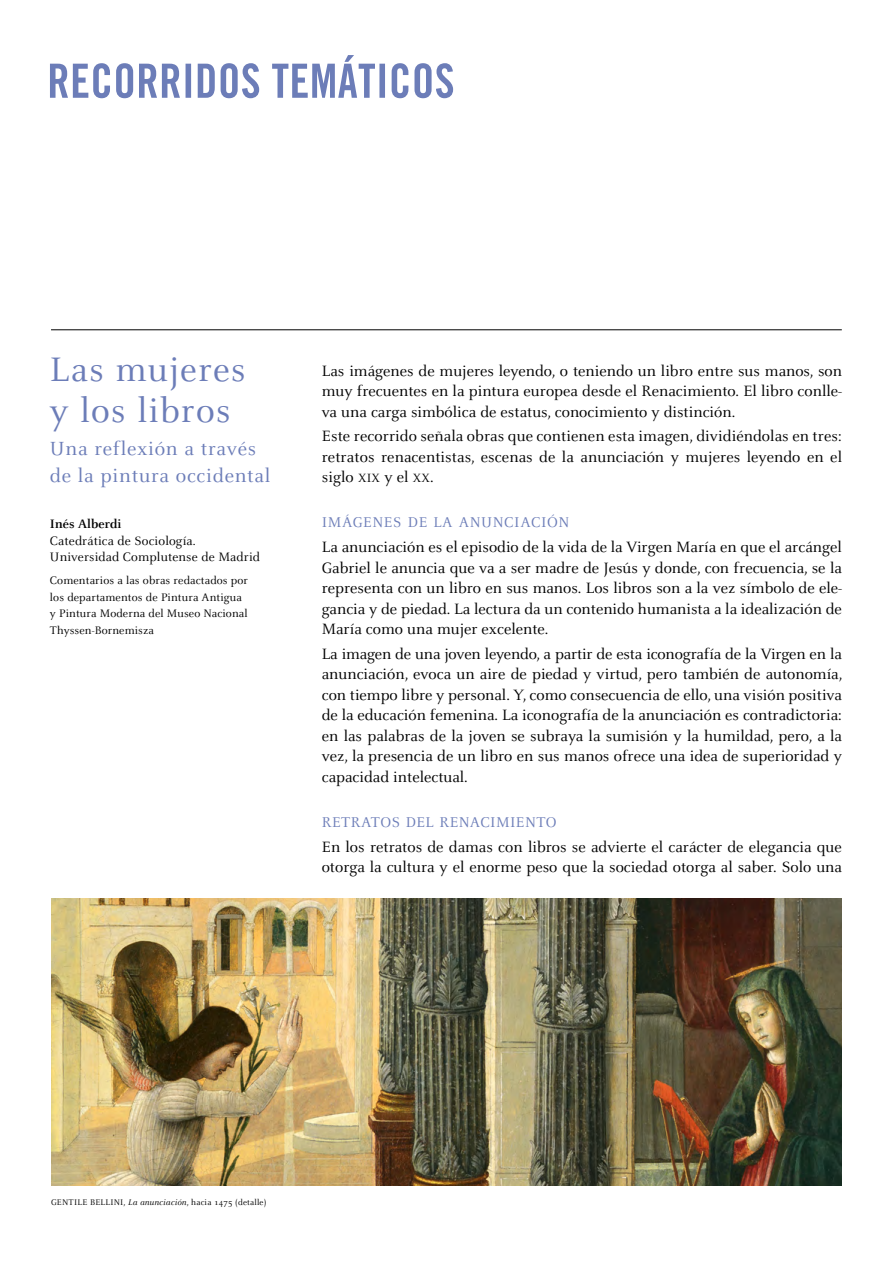
<style>
.page{position:relative;width:893px;height:1263px;background:#fff}
.page>*{position:absolute;margin:0;border:0;box-sizing:border-box;transform-origin:0 0}
.t1{font:37.5px/40.8px "Celeste";letter-spacing:.03em;color:#6c7db8}
.t2{font:21px/27px "Celeste";letter-spacing:.035em;color:#6c7db8}
.t3{font:16.5px/20.5px "Celeste";color:#000;text-align:justify}
.t4{font:15.6px "Celeste Regular SC800";letter-spacing:.025em;color:#6c7db8}
.t5{font:13.5px/16.5px "Celeste";letter-spacing:.01em;color:#000}
.t6{font:12px/16.5px "Celeste";letter-spacing:.01em;color:#000}
.t7{font:9px "Celeste";letter-spacing:.02em;color:#000}
.s1{font-weight:700}
.s2{font-family:"Celeste Regular SC800";font-size:13.2px}
.s3{font-style:italic}
</style>
<div class="page">
<hr style="left:51px;top:329px;width:791px;height:1px;background:#000">
<svg style="left:50px;top:63px;width:83px;height:35px"></svg>
<svg style="left:139px;top:64px;width:52px;height:34px"></svg>
<svg style="left:198px;top:55px;width:255px;height:43px"></svg>
<img style="left:51px;top:898px;width:791px;height:287px">
<h1 class="t1" style="left:50px;top:351px;width:197px">Las mujeres y los libros</h1>
<h1 class="t2" style="left:50px;top:436px;width:222px">Una reflexión a través de la pintura occidental</h1>
<h1 class="t5" style="left:50px;top:516px;width:212px"><span class="s1">Inés Alberdi<br></span>Catedrática de Sociología.<br>Universidad Complutense de Madrid</h1>
<h1 class="t6" style="left:50px;top:572px;width:200px">Comentarios a las obras redactados por los departamentos de Pintura Antigua y Pintura Moderna del Museo Nacional Thyssen-Bornemisza</h1>
<p class="t3" style="left:322px;top:361px;width:522px">Las imágenes de mujeres leyendo, o teniendo un libro entre sus manos, son muy frecuentes en la pintura europea desde el Renacimiento. El libro conlle&shy;va una carga simbólica de estatus, conocimiento y distinción.</p>
<p class="t3" style="left:322px;top:426px;width:522px">Este recorrido señala obras que contienen esta imagen, dividiéndolas en tres: retratos renacentistas, escenas de la anunciación y mujeres leyendo en el siglo <span class="s2">XIX</span> y el <span class="s2">XX</span>.</p>
<p class="t4" style="left:322px;top:515px;width:249px">IMÁGENES DE LA ANUNCIACIÓN</p>
<p class="t3" style="left:322px;top:537px;width:522px">La anunciación es el episodio de la vida de la Virgen María en que el arcángel Gabriel le anuncia que va a ser madre de Jesús y donde, con frecuencia, se la representa con un libro en sus manos. Los libros son a la vez símbolo de ele&shy;gancia y de piedad. La lectura da un contenido humanista a la idealización de María como una mujer excelente.</p>
<p class="t3" style="left:322px;top:644px;width:522px">La imagen de una joven leyendo, a partir de esta iconografía de la Virgen en la anunciación, evoca un aire de piedad y virtud, pero también de autonomía, con tiempo libre y personal. Y, como consecuencia de ello, una visión positiva de la educación femenina. La iconografía de la anunciación es contradictoria: en las palabras de la joven se subraya la sumisión y la humildad, pero, a la vez, la presencia de un libro en sus manos ofrece una idea de superioridad y capacidad intelectual.</p>
<p class="t4" style="left:322px;top:814px;width:236px">RETRATOS DEL RENACIMIENTO</p>
<p class="t3" style="left:322px;top:837px;width:522px">En los retratos de damas con libros se advierte el carácter de elegancia que otorga la cultura y el enorme peso que la sociedad otorga al saber. Solo una</p>
<p class="t7" style="left:51px;top:1197px;width:217px">GENTILE BELLINI, <span class="s3">La anunciación</span>, hacia 1475 (detalle)</p>
</div>
